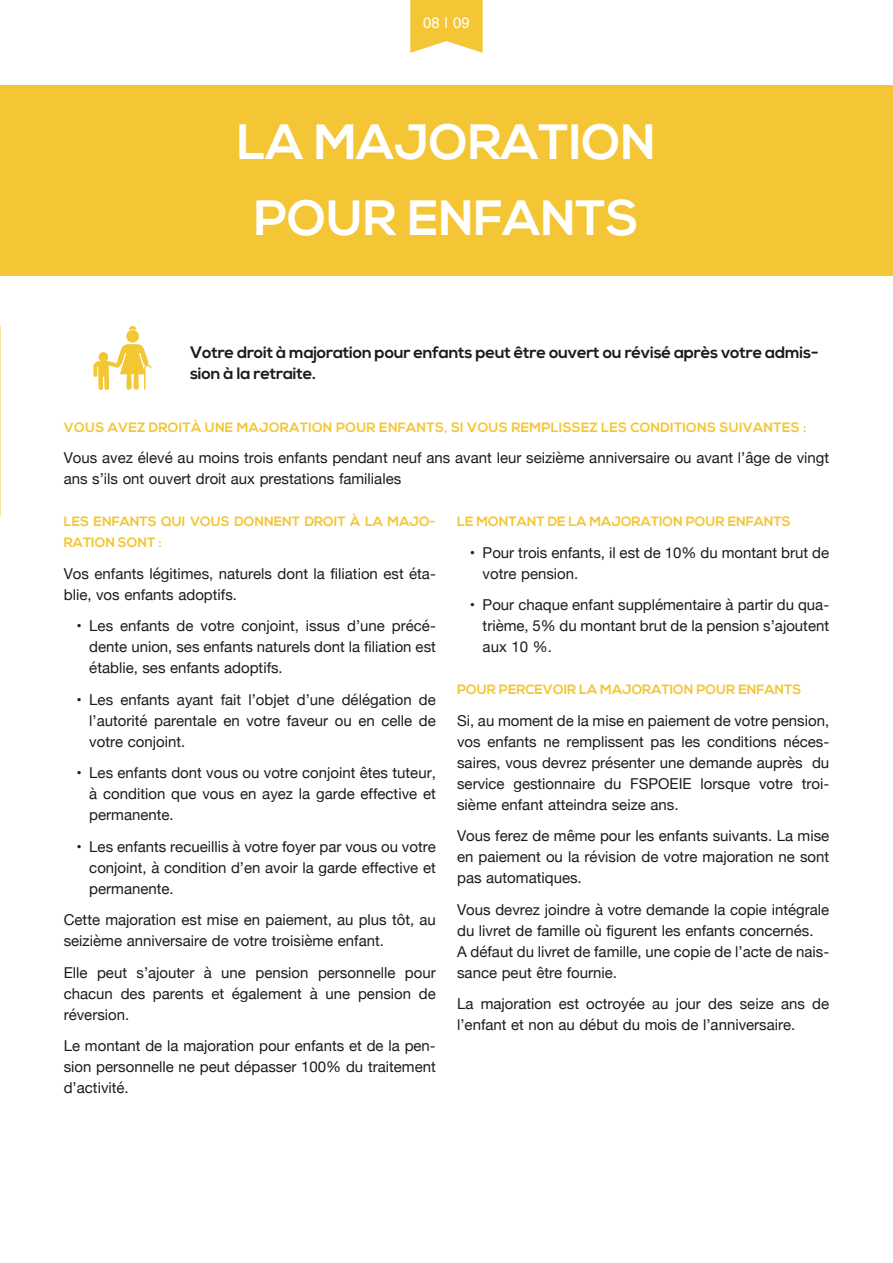
<style>
.page{position:relative;width:893px;height:1263px;background:#fff}
.page>*{position:absolute;margin:0;border:0;box-sizing:border-box;transform-origin:0 0}
.t1{font:700 49.5px/76.1px "Nexa";color:#fff;text-align:center}
.t2{font:700 16.5px/21px "Nexa";letter-spacing:-.015em;color:#1c1c1b}
.t3{font:15px/21px "Helvetica Neue";color:#1c1c1b;text-align:justify}
.t4{font:15px "Helvetica";color:#fff}
.t5{font:700 13.5px/21px "Nexa";color:#f4c635}
.t6{font:700 13.5px "Nexa";letter-spacing:.02em;color:#f4c635}
</style>
<div class="page">
<svg style="left:410px;top:0;width:73px;height:53px;background:#f5cc4d"></svg>
<img style="left:0;top:0;width:1px;height:369px">
<div style="left:0;top:85px;width:893px;height:191px;background:#f4c635"></div>
<svg style="left:93px;top:326px;width:58px;height:64px"></svg>
<p class="t4" style="left:423px;top:17px;width:48px">08 | 09</p>
<h1 class="t1" style="left:237px;top:106px;width:420px">LA MAJORATION<br>POUR ENFANTS</h1>
<p class="t2" style="left:190px;top:343px;width:630px">Votre droit à majoration pour enfants peut être ouvert ou révisé après votre admis&shy;sion à la retraite.</p>
<p class="t6" style="left:64px;top:419px;width:744px">VOUS AVEZ DROITÀ UNE MAJORATION POUR ENFANTS, SI VOUS REMPLISSEZ LES CONDITIONS SUIVANTES :</p>
<p class="t3" style="left:64px;top:448px;width:767px">Vous avez élevé au moins trois enfants pendant neuf ans avant leur seizième anniversaire ou avant l’âge de vingt ans s’ils ont ouvert droit aux prestations familiales</p>
<p class="t5" style="left:64px;top:511px;width:374px">LES ENFANTS QUI VOUS DONNENT DROIT À LA MAJO-<br>RATION SONT :</p>
<p class="t3" style="left:64px;top:564px;width:374px">Vos enfants légitimes, naturels dont la filiation est éta&shy;blie, vos enfants adoptifs.</p>
<p class="t3" style="left:89px;top:616px;width:348px;text-indent:-13px">• Les enfants de votre conjoint, issus d’une précé&shy;dente union, ses enfants naturels dont la filiation est établie, ses enfants adoptifs.</p>
<p class="t3" style="left:89px;top:690px;width:348px;text-indent:-13px">• Les enfants ayant fait l’objet d’une délégation de l’autorité parentale en votre faveur ou en celle de votre conjoint.</p>
<p class="t3" style="left:89px;top:763px;width:348px;text-indent:-13px">• Les enfants dont vous ou votre conjoint êtes tuteur, à condition que vous en ayez la garde effective et permanente.</p>
<p class="t3" style="left:89px;top:837px;width:348px;text-indent:-13px">• Les enfants recueillis à votre foyer par vous ou votre conjoint, à condition d’en avoir la garde effective et permanente.</p>
<p class="t3" style="left:64px;top:910px;width:374px">Cette majoration est mise en paiement, au plus tôt, au seizième anniversaire de votre troisième enfant.</p>
<p class="t3" style="left:64px;top:963px;width:374px">Elle peut s’ajouter à une pension personnelle pour chacun des parents et également à une pension de réversion.</p>
<p class="t3" style="left:64px;top:1036px;width:374px">Le montant de la majoration pour enfants et de la pen&shy;sion personnelle ne peut dépasser 100% du traitement d’activité.</p>
<p class="t5" style="left:457px;top:511px;width:335px">LE MONTANT DE LA MAJORATION POUR ENFANTS</p>
<p class="t3" style="left:483px;top:543px;width:348px;text-indent:-13px">• Pour trois enfants, il est de 10% du montant brut de votre pension.</p>
<p class="t3" style="left:483px;top:595px;width:348px;text-indent:-13px">• Pour chaque enfant supplémentaire à partir du qua&shy;trième, 5% du montant brut de la pension s’ajoutent aux 10 %.</p>
<p class="t5" style="left:457px;top:679px;width:346px">POUR PERCEVOIR LA MAJORATION POUR ENFANTS</p>
<p class="t3" style="left:457px;top:711px;width:374px">Si, au moment de la mise en paiement de votre pension, vos enfants ne remplissent pas les conditions néces&shy;saires, vous devrez présenter une demande auprès du service gestionnaire du FSPOEIE lorsque votre troi&shy;sième enfant atteindra seize ans.</p>
<p class="t3" style="left:457px;top:826px;width:374px">Vous ferez de même pour les enfants suivants. La mise en paiement ou la révision de votre majoration ne sont pas automatiques.</p>
<p class="t3" style="left:457px;top:900px;width:374px;text-align:left">Vous devrez joindre à votre demande la copie intégrale du livret de famille où figurent les enfants concernés.<br>A défaut du livret de famille, une copie de l’acte de nais&shy;sance peut être fournie.</p>
<p class="t3" style="left:457px;top:994px;width:374px">La majoration est octroyée au jour des seize ans de l’enfant et non au début du mois de l’anniversaire.</p>
</div>
